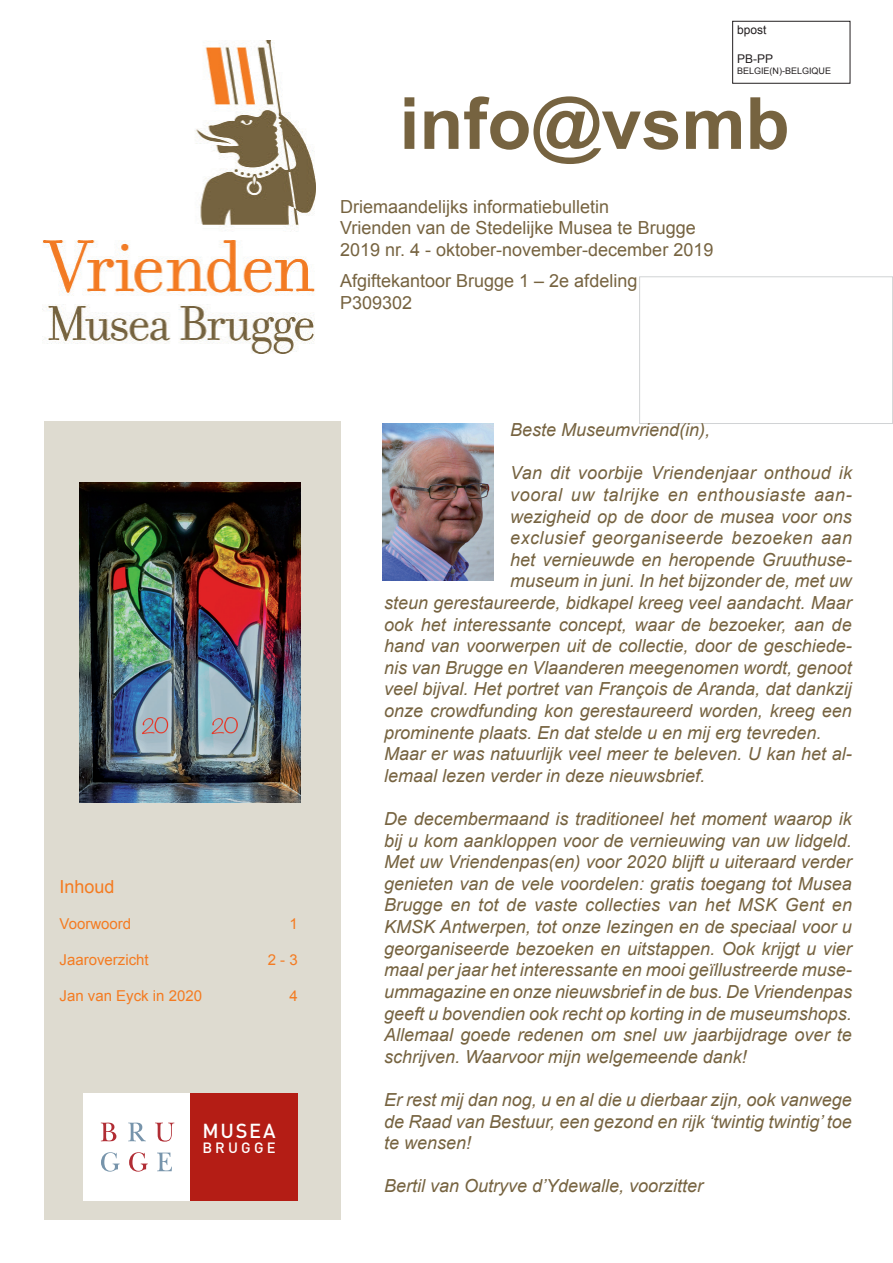
<style>
.page{position:relative;width:893px;height:1263px;background:#fff}
.page>*{position:absolute;margin:0;border:0;box-sizing:border-box;transform-origin:0 0}
.t1{font:700 72px "Arial";color:#766340}
.t2{font:500 19.95px "DIN Pro";letter-spacing:.09em;color:#fff}
.t3{font:italic 18px/21.6px "Arial";color:#766340;text-align:justify}
.t4{font:18px/21.6px "Arial";color:#766340}
.t5{font:italic 18px "Arial";letter-spacing:.03em;color:#766340}
.t6{font:italic 18px "Arial";letter-spacing:.025em;color:#766340}
.t7{font:18px "Arial";color:#f47b21}
.t8{font:15px "Arial";color:#f47b21}
.t9{font:500 14.7px "DIN Pro";letter-spacing:.215em;color:#fff}
.t10{font:12px "Arial";color:#231f20}
.t11{font:9px "Arial";color:#231f20}
</style>
<div class="page">
<img style="left:43px;top:40px;width:272px;height:313px">
<div style="left:639px;top:276px;width:254px;height:148px;border:1px solid #d1d3d5"></div>
<img style="left:383px;top:423px;width:110px;height:158px">
<div style="left:44px;top:422px;width:296px;height:798px;background:#dedbd0"></div>
<div style="left:83px;top:1093px;width:108px;height:108px;background:#fff"></div>
<svg style="left:101px;top:1122px;width:15px;height:19px"></svg>
<svg style="left:128px;top:1122px;width:18px;height:19px"></svg>
<svg style="left:155px;top:1122px;width:19px;height:19px"></svg>
<svg style="left:101px;top:1152px;width:19px;height:19px"></svg>
<svg style="left:129px;top:1152px;width:19px;height:19px"></svg>
<svg style="left:157px;top:1152px;width:15px;height:19px"></svg>
<div style="left:191px;top:1093px;width:107px;height:108px;background:#b41d15"></div>
<img style="left:80px;top:483px;width:220px;height:319px">
<div style="left:732px;top:21px;width:118px;height:62px;border:1px solid #231f20"></div>
<p class="t10" style="left:737px;top:22px;width:31px">bpost</p>
<p class="t10" style="left:737px;top:51px;width:38px">PB-PP</p>
<p class="t11" style="left:737px;top:65px;width:96px">BELGIE(N)-BELGIQUE</p>
<h1 class="t1" style="left:399px;top:76px;width:392px">info@vsmb</h1>
<p class="t4" style="left:340px;top:196px;width:375px">Driemaandelijks informatiebulletin<br>Vrienden van de Stedelijke Musea te Brugge<br>2019 nr. 4 - oktober-november-december 2019</p>
<p class="t4" style="left:340px;top:271px;width:299px">Afgiftekantoor Brugge 1 – 2e afdeling<br>P309302</p>
<p class="t7" style="left:60px;top:875px;width:57px">Inhoud</p>
<p class="t8" style="left:60px;top:914px;width:73px">Voorwoord</p>
<p class="t8" style="left:289px;top:914px;width:10px">1</p>
<p class="t8" style="left:60px;top:950px;width:91px">Jaaroverzicht</p>
<p class="t8" style="left:268px;top:950px;width:32px">2 - 3</p>
<p class="t8" style="left:60px;top:986px;width:144px">Jan van Eyck in 2020</p>
<p class="t8" style="left:289px;top:986px;width:10px">4</p>
<p class="t2" style="left:202px;top:1117px;width:75px">MUSEA</p>
<p class="t9" style="left:202px;top:1137px;width:75px">BRUGGE</p>
<p class="t3" style="left:510px;top:419px;width:202px">Beste Museumvriend(in),</p>
<p class="t3" style="left:510px;top:463px;width:343px">Van dit voorbije Vriendenjaar onthoud ik</p>
<p class="t5" style="left:510px;top:483px;width:343px">vooral uw talrijke en enthousiaste aan-</p>
<p class="t3" style="left:510px;top:506px;width:343px">wezigheid op de door de musea voor ons</p>
<p class="t6" style="left:510px;top:526px;width:343px">exclusief georganiseerde bezoeken aan</p>
<p class="t3" style="left:510px;top:549px;width:343px">het vernieuwde en heropende Gruuthuse-</p>
<p class="t3" style="left:510px;top:571px;width:343px">museum in juni. In het bijzonder de, met uw</p>
<p class="t3" style="left:384px;top:592px;width:469px">steun gerestaureerde, bidkapel kreeg veel aandacht. Maar</p>
<p class="t3" style="left:384px;top:614px;width:469px">ook het interessante concept, waar de bezoeker, aan de</p>
<p class="t3" style="left:384px;top:635px;width:469px">hand van voorwerpen uit de collectie, door de geschiede-</p>
<p class="t3" style="left:384px;top:657px;width:469px">nis van Brugge en Vlaanderen meegenomen wordt, genoot</p>
<p class="t3" style="left:384px;top:679px;width:469px">veel bijval. Het portret van François de Aranda, dat dankzij</p>
<p class="t3" style="left:384px;top:700px;width:469px">onze crowdfunding kon gerestaureerd worden, kreeg een</p>
<p class="t3" style="left:384px;top:722px;width:439px">prominente plaats. En dat stelde u en mij erg tevreden.</p>
<p class="t3" style="left:384px;top:743px;width:469px">Maar er was natuurlijk veel meer te beleven. U kan het al-</p>
<p class="t3" style="left:384px;top:765px;width:323px">lemaal lezen verder in deze nieuwsbrief.</p>
<p class="t3" style="left:384px;top:808px;width:469px">De decembermaand is traditioneel het moment waarop ik bij u kom aankloppen voor de vernieuwing van uw lidgeld.<br>Met uw Vriendenpas(en) voor 2020 blijft u uiteraard verder genieten van de vele voordelen: gratis toegang tot Musea Brugge en tot de vaste collecties van het MSK Gent en KMSK Antwerpen, tot onze lezingen en de speciaal voor u georganiseerde bezoeken en uitstappen. Ook krijgt u vier maal per jaar het interessante en mooi geïllustreerde muse&shy;ummagazine en onze nieuwsbrief in de bus. De Vriendenpas geeft u bovendien ook recht op korting in de museumshops.<br>Allemaal goede redenen om snel uw jaarbijdrage over te schrijven. Waarvoor mijn welgemeende dank!</p>
<p class="t3" style="left:384px;top:1089px;width:469px">Er rest mij dan nog, u en al die u dierbaar zijn, ook vanwege de Raad van Bestuur, een gezond en rijk ‘twintig twintig’ toe te wensen!</p>
<p class="t3" style="left:384px;top:1175px;width:321px">Bertil van Outryve d’Ydewalle, voorzitter</p>
</div>
